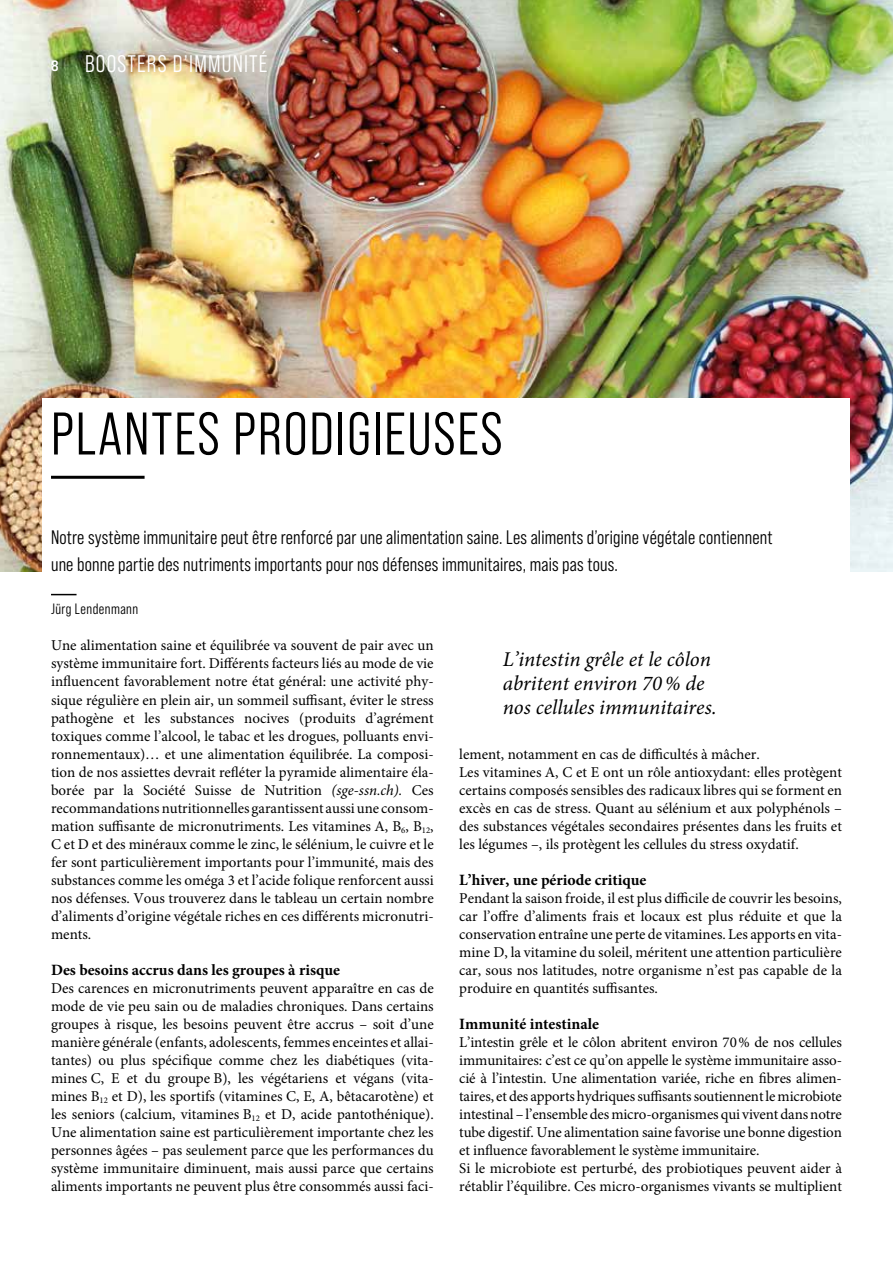
<style>
.page{position:relative;width:893px;height:1263px;background:#fff}
.page>*{position:absolute;margin:0;border:0;box-sizing:border-box;transform-origin:0 0}
.t1{font:60px "Bebas Neue Pro Middle";letter-spacing:.03em;color:#000}
.t2{font:24px "Bebas Neue Pro Middle";letter-spacing:.05em;color:#fff}
.t3{font:italic 21px/24px "Minion Pro";color:#000}
.t4{font:19.5px/27px "Bebas Neue Pro Middle";letter-spacing:.01em;color:#000}
.t5{font:700 15.75px "Minion Pro";color:#000}
.t6{font:15px/18px "Minion Pro";color:#000;text-align:justify}
.t7{font:15px "Bebas Neue Pro Middle";letter-spacing:.03em;color:#000}
.s1{font-family:"Bebas Neue Pro Exp Bd";font-size:15px}
.s2{font-style:italic}
</style>
<div class="page">
<img style="left:0;top:0;width:893px;height:571px">
<div style="left:43px;top:398px;width:807px;height:204px;background:#fff"></div>
<hr style="left:51px;top:476px;width:94px;height:3px;background:#000">
<svg style="left:51px;top:594px;width:26px;height:1px"></svg>
<h2 class="t2" style="left:51px;top:51px;width:218px"><span class="s1">8</span> BOOSTERS D’IMMUNITÉ</h2>
<h1 class="t1" style="left:51px;top:400px;width:453px">PLANTES PRODIGIEUSES</h1>
<h3 class="t4" style="left:51px;top:524px;width:723px">Notre système immunitaire peut être renforcé par une alimentation saine. Les aliments d’origine végétale contiennent une bonne partie des nutriments importants pour nos défenses immunitaires, mais pas tous.</h3>
<p class="t7" style="left:51px;top:601px;width:89px">Jürg Lendenmann</p>
<p class="t6" style="left:51px;top:637px;width:384px">Une alimentation saine et équilibrée va souvent de pair avec un système immunitaire fort. Différents facteurs liés au mode de vie influencent favorablement notre état général: une activité phy&shy;sique régulière en plein air, un sommeil suffisant, éviter le stress pathogène et les substances nocives (produits d’agrément toxiques comme l’alcool, le tabac et les drogues, polluants envi&shy;ronnementaux)… et une alimentation équilibrée. La composi&shy;tion de nos assiettes devrait refléter la pyramide alimentaire éla&shy;borée par la Société Suisse de Nutrition <span class="s2">(sge-ssn.ch).</span> Ces recommandations nutritionnelles garantissent aussi une consom&shy;mation suffisante de micronutriments. Les vitamines A, B<sub>6</sub>, B<sub>12</sub>, C et D et des minéraux comme le zinc, le sélénium, le cuivre et le fer sont particulièrement importants pour l’immunité, mais des substances comme les oméga 3 et l’acide folique renforcent aussi nos défenses. Vous trouverez dans le tableau un certain nombre d’aliments d’origine végétale riches en ces différents micronutri&shy;ments.</p>
<p class="t5" style="left:51px;top:958px;width:291px">Des besoins accrus dans les groupes à risque</p>
<p class="t6" style="left:51px;top:979px;width:384px">Des carences en micronutriments peuvent apparaître en cas de mode de vie peu sain ou de maladies chroniques. Dans certains groupes à risque, les besoins peuvent être accrus – soit d’une manière générale (enfants, adolescents, femmes enceintes et allai&shy;tantes) ou plus spécifique comme chez les diabétiques (vita&shy;mines C, E et du groupe B), les végétariens et végans (vita&shy;mines B<sub>12</sub> et D), les sportifs (vitamines C, E, A, bêtacarotène) et les seniors (calcium, vitamines B<sub>12</sub> et D, acide pantothénique).<br>Une alimentation saine est particulièrement importante chez les personnes âgées – pas seulement parce que les performances du système immunitaire diminuent, mais aussi parce que certains aliments importants ne peuvent plus être consommés aussi faci-</p>
<h3 class="t3" style="left:503px;top:647px;width:215px">L’intestin grêle et le côlon abritent environ 70% de nos cellules immunitaires.</h3>
<p class="t6" style="left:459px;top:745px;width:384px;text-align:left">lement, notamment en cas de difficultés à mâcher.<br>Les vitamines A, C et E ont un rôle antioxydant: elles protègent certains composés sensibles des radicaux libres qui se forment en excès en cas de stress. Quant au sélénium et aux polyphénols – des substances végétales secondaires présentes dans les fruits et les légumes –, ils protègent les cellules du stress oxydatif.</p>
<p class="t5" style="left:459px;top:868px;width:189px">L’hiver, une période critique</p>
<p class="t6" style="left:459px;top:889px;width:384px">Pendant la saison froide, il est plus difficile de couvrir les besoins, car l’offre d’aliments frais et locaux est plus réduite et que la conservation entraîne une perte de vitamines. Les apports en vita&shy;mine D, la vitamine du soleil, méritent une attention particulière car, sous nos latitudes, notre organisme n’est pas capable de la produire en quantités suffisantes.</p>
<p class="t5" style="left:459px;top:1012px;width:141px">Immunité intestinale</p>
<p class="t6" style="left:459px;top:1033px;width:384px;text-align:left">L’intestin grêle et le côlon abritent environ 70% de nos cellules immunitaires: c’est ce qu’on appelle le système immunitaire asso&shy;cié à l’intestin. Une alimentation variée, riche en fibres alimen&shy;taires, et des apports hydriques suffisants soutiennent le microbiote intestinal – l’ensemble des micro-organismes qui vivent dans notre tube digestif. Une alimentation saine favorise une bonne digestion et influence favorablement le système immunitaire.<br>Si le microbiote est perturbé, des probiotiques peuvent aider à rétablir l’équilibre. Ces micro-organismes vivants se multiplient</p>
</div>
